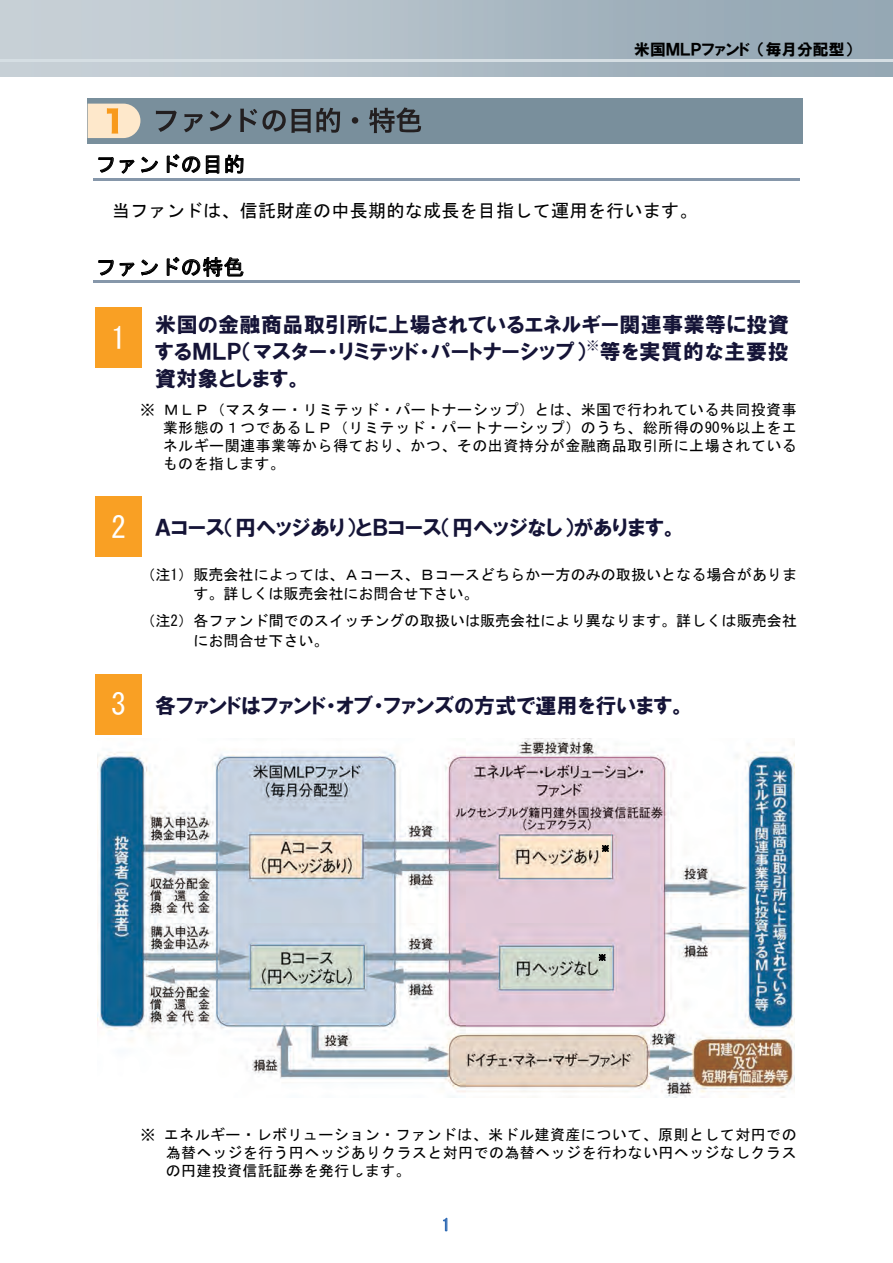
<style>
.page{position:relative;width:893px;height:1263px;background:#fff}
.page>*{position:absolute;margin:0;border:0;box-sizing:border-box;transform-origin:0 0}
.t1{font:30px "MS Gothic";color:#fff}
.t2{font:21px "HGP Soei Kakugothic UB";letter-spacing:.015em;color:#151437}
.t3{font:21px/27px "HGP Soei Kakugothic UB";letter-spacing:.035em;color:#151437}
.t4{font:21px "MS Gothic";letter-spacing:.02em;color:#000}
.t5{font:18px "MS Gothic";letter-spacing:.015em;color:#000}
.t6{font:16.5px "MS Gothic";color:#2f6ab4}
.t7{font:15.75px "HGP Soei Kakugothic UB";color:#000}
.t8{font:15px/18px "MS Gothic";letter-spacing:.025em;color:#000;text-align:justify}
.t9{font:15px/19.5px "MS Gothic";color:#000}
.t10{font:15px/19.5px "MS Gothic";letter-spacing:.005em;color:#000}
</style>
<div class="page">
<hr style="left:0;top:60px;width:893px;height:2px;background:#d5dee3">
<svg style="left:443px;top:1218px;width:4px;height:13px"></svg>
<svg style="left:98px;top:157px;width:36px;height:17px"></svg>
<svg style="left:141px;top:157px;width:17px;height:15px"></svg>
<svg style="left:167px;top:154px;width:33px;height:19px"></svg>
<svg style="left:206px;top:155px;width:13px;height:19px"></svg>
<svg style="left:225px;top:154px;width:18px;height:27px"></svg>
<hr style="left:93px;top:178px;width:706px;height:2px;background:#8697aa">
<svg style="left:98px;top:260px;width:36px;height:16px"></svg>
<svg style="left:141px;top:259px;width:17px;height:16px"></svg>
<svg style="left:167px;top:257px;width:77px;height:20px"></svg>
<hr style="left:93px;top:281px;width:706px;height:2px;background:#8697aa">
<div style="left:95px;top:310px;width:47px;height:57px;background:#f9a024"></div>
<hr style="left:95px;top:307px;width:47px;height:3px;background:#f9a024">
<div style="left:95px;top:497px;width:47px;height:60px;background:#f9a024"></div>
<div style="left:95px;top:674px;width:47px;height:60px;background:#f9a024"></div>
<img style="left:97px;top:739px;width:698px;height:358px">
<div style="left:88px;top:98px;width:715px;height:45px;background:#798f9c"></div>
<svg style="left:156px;top:111px;width:21px;height:21px"></svg>
<svg style="left:184px;top:114px;width:19px;height:18px"></svg>
<svg style="left:210px;top:111px;width:22px;height:20px"></svg>
<svg style="left:240px;top:108px;width:100px;height:25px"></svg>
<div style="left:352px;top:117px;width:6px;height:7px;background:#231f20;border-radius:50%"></div>
<svg style="left:369px;top:107px;width:52px;height:26px"></svg>
<svg style="left:88px;top:104px;width:52px;height:34px;background:#f5dab6"></svg>
<svg style="left:599px;top:954px;width:6px;height:7px"></svg>
<svg style="left:602px;top:845px;width:7px;height:7px"></svg>
<p class="t7" style="left:634px;top:41px;width:117px">米国ＭＬＰファンド</p>
<p class="t7" style="left:758px;top:41px;width:96px">（毎月分配型(</p>
<p class="t4" style="left:95px;top:154px;width:151px">ファンドの目的</p>
<p class="t5" style="left:112px;top:202px;width:587px">当ファンドは、信託財産の中長期的な成長を目指して運用を行います。</p>
<p class="t4" style="left:95px;top:256px;width:151px">ファンドの特色</p>
<p class="t2" style="left:155px;top:313px;width:635px">米国の金融商品取引所に上場されているエネルギー関連事業等に投資</p>
<p class="t1" style="left:111px;top:323px;width:16px">1</p>
<p class="t3" style="left:155px;top:337px;width:635px">するＭＬＰ（マスター・リミテッド・パートナーシップ）<sup>※</sup>等を実質的な主要投資対象とします。</p>
<p class="t8" style="left:164px;top:401px;width:635px">ＭＬＰ（マスター・リミテッド・パートナーシップ）とは、米国で行われている共同投資事</p>
<p class="t8" style="left:140px;top:401px;width:17px">※</p>
<p class="t1" style="left:111px;top:512px;width:16px">2</p>
<p class="t1" style="left:111px;top:689px;width:16px">3</p>
<p class="t8" style="left:163px;top:419px;width:636px">業形態の１つであるＬＰ（リミテッド・パートナーシップ）のうち、総所得の90％以上をエネルギー関連事業等から得ており、かつ、その出資持分が金融商品取引所に上場されているものを指します。</p>
<p class="t2" style="left:155px;top:517px;width:524px">Ａコース（円ヘッジあり）とＢコース（円ヘッジなし）があります。</p>
<p class="t9" style="left:194px;top:564px;width:605px;text-indent:-53px">（注）1 販売会社によっては、Ａコース、Ｂコースどちらか一方のみの取扱いとなる場合があります。詳しくは販売会社にお問合せ下さい。</p>
<p class="t10" style="left:194px;top:611px;width:605px;text-indent:-53px">（注）2 各ファンド間でのスイッチングの取扱いは販売会社により異なります。詳しくは販売会社にお問合せ下さい。</p>
<p class="t2" style="left:155px;top:695px;width:532px">各ファンドはファンド・オブ・ファンズの方式で運用を行います。</p>
<p class="t8" style="left:140px;top:1125px;width:17px">※</p>
<p class="t8" style="left:164px;top:1125px;width:634px">エネルギー・レボリューション・ファンドは、米ドル建資産について、原則として対円での</p>
<p class="t8" style="left:166px;top:1143px;width:632px">為替ヘッジを行う円ヘッジありクラスと対円での為替ヘッジを行わない円ヘッジなしクラスの円建投資信託証券を発行します。</p>
<p class="t6" style="left:442px;top:1217px;width:10px">1</p>
</div>
